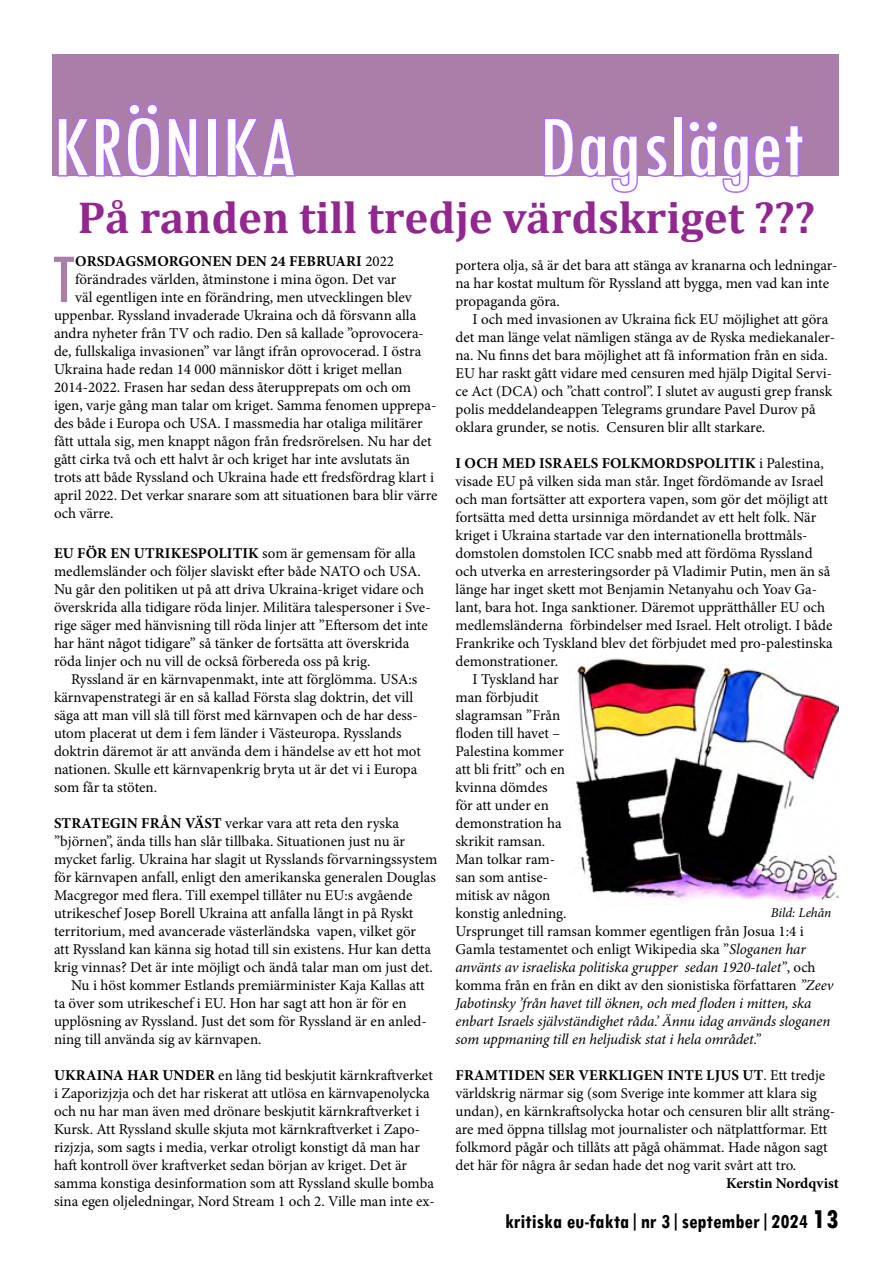
<style>
.page{position:relative;width:893px;height:1263px;background:#fff}
.page>*{position:absolute;margin:0;border:0;box-sizing:border-box;transform-origin:0 0}
.t1{font:condensed 90px "Tw Cen";color:#fffdff}
.t2{font:condensed 72.9px "Tw Cen";color:#ab7da9}
.t3{font:700 45px "Cambria";color:#91278f}
.t4{font:700 condensed 21px "Tw Cen";color:#000}
.t5{font:15px/18px "Minion Pro";color:#000}
.t6{font:italic 15px "Minion Pro";letter-spacing:-.01em;color:#000}
.t7{font:700 15px "Minion Pro";letter-spacing:.01em;color:#000}
.t8{font:italic 13.5px "Minion Pro";letter-spacing:-.005em;color:#000}
.s1{font-weight:400}
.s2{font-weight:700}
.s3{font-style:italic}
.s4{font-style:normal}
.s5{font-weight:800;font-size:27px}
</style>
<div class="page">
<div style="left:53px;top:54px;width:786px;height:121px;background:#ab7da9"></div>
<svg style="left:56px;top:103px;width:143px;height:74px"></svg>
<div style="left:207px;top:118px;width:10px;height:59px;border:3px solid #ad6cff"></div>
<svg style="left:225px;top:117px;width:73px;height:60px"></svg>
<svg style="left:542px;top:117px;width:127px;height:76px"></svg>
<div style="left:673px;top:116px;width:10px;height:61px;border:3px solid #ad6cff"></div>
<svg style="left:687px;top:120px;width:118px;height:73px"></svg>
<img style="left:576px;top:658px;width:263px;height:244px">
<h1 class="t1" style="left:53px;top:93px;width:246px">KRÖNIKA</h1>
<h1 class="t1" style="left:539px;top:93px;width:267px">Dagsläget</h1>
<h3 class="t3" style="left:78px;top:186px;width:739px">På randen till tredje värdskriget ???</h3>
<h2 class="t2" style="left:52px;top:235px;width:25px">T</h2>
<p class="t7" style="left:75px;top:251px;width:320px">ORSDAGSMORGONEN DEN 24 FEBRUARI <span class="s1">2022</span></p>
<p class="t5" style="left:75px;top:270px;width:323px">förändrades världen, åtminstone i mina ögon. Det var</p>
<p class="t5" style="left:75px;top:288px;width:338px">väl egentligen inte en förändring, men utvecklingen blev</p>
<p class="t5" style="left:54px;top:306px;width:364px">uppenbar. Ryssland invaderade Ukraina och då försvann alla</p>
<p class="t5" style="left:54px;top:324px;width:371px">andra nyheter från TV och radio. Den så kallade ”oprovocera-</p>
<p class="t5" style="left:54px;top:342px;width:369px">de, fullskaliga invasionen” var långt ifrån oprovocerad. I östra</p>
<p class="t5" style="left:54px;top:360px;width:350px">Ukraina hade redan 14 000 människor dött i kriget mellan</p>
<p class="t5" style="left:54px;top:378px;width:359px">2014-2022. Frasen har sedan dess återupprepats om och om</p>
<p class="t5" style="left:54px;top:396px;width:384px">igen, varje gång man talar om kriget. Samma fenomen upprepa-</p>
<p class="t5" style="left:54px;top:414px;width:370px">des både i Europa och USA. I massmedia har otaliga militärer</p>
<p class="t5" style="left:54px;top:432px;width:379px">fått uttala sig, men knappt någon från fredsrörelsen. Nu har det</p>
<p class="t5" style="left:54px;top:450px;width:358px">gått cirka två och ett halvt år och kriget har inte avslutats än</p>
<p class="t5" style="left:54px;top:468px;width:382px">trots att både Ryssland och Ukraina hade ett fredsfördrag klart i</p>
<p class="t5" style="left:54px;top:486px;width:385px">april 2022. Det verkar snarare som att situationen bara blir värre</p>
<p class="t5" style="left:54px;top:504px;width:61px">och värre.</p>
<p class="t5" style="left:54px;top:544px;width:378px"><span class="s2">EU FÖR EN UTRIKESPOLITIK</span> som är gemensam för alla medlemsländer och följer slaviskt efter både NATO och USA.<br>Nu går den politiken ut på att driva Ukraina-kriget vidare och överskrida alla tidigare röda linjer. Militära talespersoner i Sve&shy;rige säger med hänvisning till röda linjer att ”Eftersom det inte har hänt något tidigare” så tänker de fortsätta att överskrida röda linjer och nu vill de också förbereda oss på krig.</p>
<p class="t5" style="left:54px;top:670px;width:368px;text-indent:17px">Ryssland är en kärnvapenmakt, inte att förglömma. USA:s kärnvapenstrategi är en så kallad Första slag doktrin, det vill säga att man vill slå till först med kärnvapen och de har dess&shy;utom placerat ut dem i fem länder i Västeuropa. Rysslands doktrin däremot är att använda dem i händelse av ett hot mot nationen. Skulle ett kärnvapenkrig bryta ut är det vi i Europa som får ta stöten.</p>
<p class="t5" style="left:54px;top:814px;width:347px"><span class="s2">STRATEGIN FRÅN VÄST</span> verkar vara att reta den ryska</p>
<p class="t5" style="left:54px;top:832px;width:353px">”björnen”, ända tills han slår tillbaka. Situationen just nu är</p>
<p class="t5" style="left:54px;top:850px;width:385px">mycket farlig. Ukraina har slagit ut Rysslands förvarningssystem</p>
<p class="t5" style="left:54px;top:868px;width:383px">för kärnvapen anfall, enligt den amerikanska generalen Douglas</p>
<p class="t5" style="left:54px;top:886px;width:360px">Macgregor med flera. Till exempel tillåter nu EU:s avgående</p>
<p class="t5" style="left:54px;top:904px;width:361px">utrikeschef Josep Borell Ukraina att anfalla långt in på Ryskt</p>
<p class="t5" style="left:54px;top:922px;width:364px">territorium, med avancerade västerländska vapen, vilket gör</p>
<p class="t5" style="left:54px;top:940px;width:379px">att Ryssland kan känna sig hotad till sin existens. Hur kan detta</p>
<p class="t5" style="left:54px;top:958px;width:380px">krig vinnas? Det är inte möjligt och ändå talar man om just det.</p>
<p class="t5" style="left:71px;top:976px;width:355px">Nu i höst kommer Estlands premiärminister Kaja Kallas att</p>
<p class="t5" style="left:54px;top:994px;width:354px">ta över som utrikeschef i EU. Hon har sagt att hon är för en</p>
<p class="t5" style="left:54px;top:1012px;width:374px">upplösning av Ryssland. Just det som för Ryssland är en anled-</p>
<p class="t5" style="left:54px;top:1030px;width:209px">ning till använda sig av kärnvapen.</p>
<p class="t5" style="left:54px;top:1066px;width:382px"><span class="s2">UKRAINA HAR UNDER</span> en lång tid beskjutit kärnkraftverket i Zaporizjzja och det har riskerat att utlösa en kärnvapenolycka och nu har man även med drönare beskjutit kärnkraftverket i Kursk. Att Ryssland skulle skjuta mot kärnkraftverket i Zapo&shy;rizjzja, som sagts i media, verkar otroligt konstigt då man har haft kontroll över kraftverket sedan början av kriget. Det är samma konstiga desinformation som att Ryssland skulle bomba sina egen oljeledningar, Nord Stream 1 och 2. Ville man inte ex-</p>
<p class="t5" style="left:455px;top:256px;width:383px">portera olja, så är det bara att stänga av kranarna och ledningar&shy;na har kostat multum för Ryssland att bygga, men vad kan inte propaganda göra.</p>
<p class="t5" style="left:455px;top:310px;width:381px;text-indent:17px">I och med invasionen av Ukraina fick EU möjlighet att göra det man länge velat nämligen stänga av de Ryska mediekanaler&shy;na. Nu finns det bara möjlighet att få information från en sida.<br>EU har raskt gått vidare med censuren med hjälp Digital Servi&shy;ce Act (DCA) och ”chatt control”. I slutet av augusti grep fransk polis meddelandeappen Telegrams grundare Pavel Durov på oklara grunder, se notis. Censuren blir allt starkare.</p>
<p class="t7" style="left:456px;top:453px;width:370px">I OCH MED ISRAELS FOLKMORDSPOLITIK <span class="s1">i Palestina,</span></p>
<p class="t5" style="left:455px;top:472px;width:370px">visade EU på vilken sida man står. Inget fördömande av Israel</p>
<p class="t5" style="left:455px;top:490px;width:374px">och man fortsätter att exportera vapen, som gör det möjligt att</p>
<p class="t5" style="left:455px;top:508px;width:362px">fortsätta med detta ursinniga mördandet av ett helt folk. När</p>
<p class="t5" style="left:455px;top:526px;width:354px">kriget i Ukraina startade var den internationella brottmåls-</p>
<p class="t5" style="left:455px;top:544px;width:359px">domstolen domstolen ICC snabb med att fördöma Ryssland</p>
<p class="t5" style="left:455px;top:562px;width:376px">och utverka en arresteringsorder på Vladimir Putin, men än så</p>
<p class="t5" style="left:455px;top:580px;width:363px">länge har inget skett mot Benjamin Netanyahu och Yoav Ga-</p>
<p class="t5" style="left:455px;top:598px;width:371px">lant, bara hot. Inga sanktioner. Däremot upprätthåller EU och</p>
<p class="t5" style="left:455px;top:616px;width:378px">medlemsländerna förbindelser med Israel. Helt otroligt. I både</p>
<p class="t5" style="left:455px;top:634px;width:379px">Frankrike och Tyskland blev det förbjudet med pro-palestinska</p>
<p class="t5" style="left:455px;top:652px;width:104px">demonstrationer.</p>
<p class="t5" style="left:472px;top:670px;width:88px">I Tyskland har</p>
<p class="t5" style="left:455px;top:688px;width:85px">man förbjudit</p>
<p class="t5" style="left:455px;top:706px;width:106px">slagramsan ”Från</p>
<p class="t5" style="left:455px;top:724px;width:106px">floden till havet –</p>
<p class="t5" style="left:455px;top:742px;width:110px">Palestina kommer</p>
<p class="t5" style="left:455px;top:760px;width:111px">att bli fritt” och en</p>
<p class="t5" style="left:455px;top:778px;width:94px">kvinna dömdes</p>
<p class="t5" style="left:455px;top:796px;width:95px">för att under en</p>
<p class="t5" style="left:455px;top:814px;width:108px">demonstration ha</p>
<p class="t5" style="left:455px;top:832px;width:91px">skrikit ramsan.</p>
<p class="t5" style="left:455px;top:850px;width:101px">Man tolkar ram-</p>
<p class="t5" style="left:455px;top:868px;width:94px">san som antise-</p>
<p class="t5" style="left:455px;top:886px;width:96px">mitisk av någon</p>
<p class="t5" style="left:455px;top:904px;width:113px">konstig anledning.</p>
<p class="t5" style="left:455px;top:922px;width:350px">Ursprunget till ramsan kommer egentligen från Josua 1:4 i</p>
<p class="t5" style="left:455px;top:940px;width:352px">Gamla testamentet och enligt Wikipedia ska ”<span class="s3">Sloganen har</span></p>
<p class="t6" style="left:455px;top:957px;width:362px">använts av israeliska politiska grupper sedan 1920-talet”<span class="s4">, och</span></p>
<p class="t5" style="left:455px;top:976px;width:379px">komma från en från en dikt av den sionistiska författaren <span class="s3">”Zeev</span></p>
<p class="t6" style="left:455px;top:993px;width:357px">Jabotinsky ’från havet till öknen, och med floden i mitten, ska</p>
<p class="t6" style="left:455px;top:1011px;width:376px">enbart Israels självständighet råda.’ Ännu idag används sloganen</p>
<p class="t6" style="left:455px;top:1029px;width:306px">som uppmaning till en heljudisk stat i hela området.”</p>
<p class="t5" style="left:455px;top:1066px;width:381px"><span class="s2">FRAMTIDEN SER VERKLIGEN INTE LJUS UT</span>. Ett tredje världskrig närmar sig (som Sverige inte kommer att klara sig undan), en kärnkraftsolycka hotar och censuren blir allt sträng&shy;are med öppna tillslag mot journalister och nätplattformar. Ett folkmord pågår och tillåts att pågå ohämmat. Hade någon sagt det här för några år sedan hade det nog varit svårt att tro.</p>
<p class="t7" style="left:726px;top:1173px;width:114px">KERSTIN NORDQVIST</p>
<p class="t8" style="left:771px;top:903px;width:62px">Bild: Lehån</p>
<h3 class="t4" style="left:505px;top:1208px;width:336px">kritiska eu-fakta|nr 3|september|2024 <span class="s5">13</span></h3>
</div>
